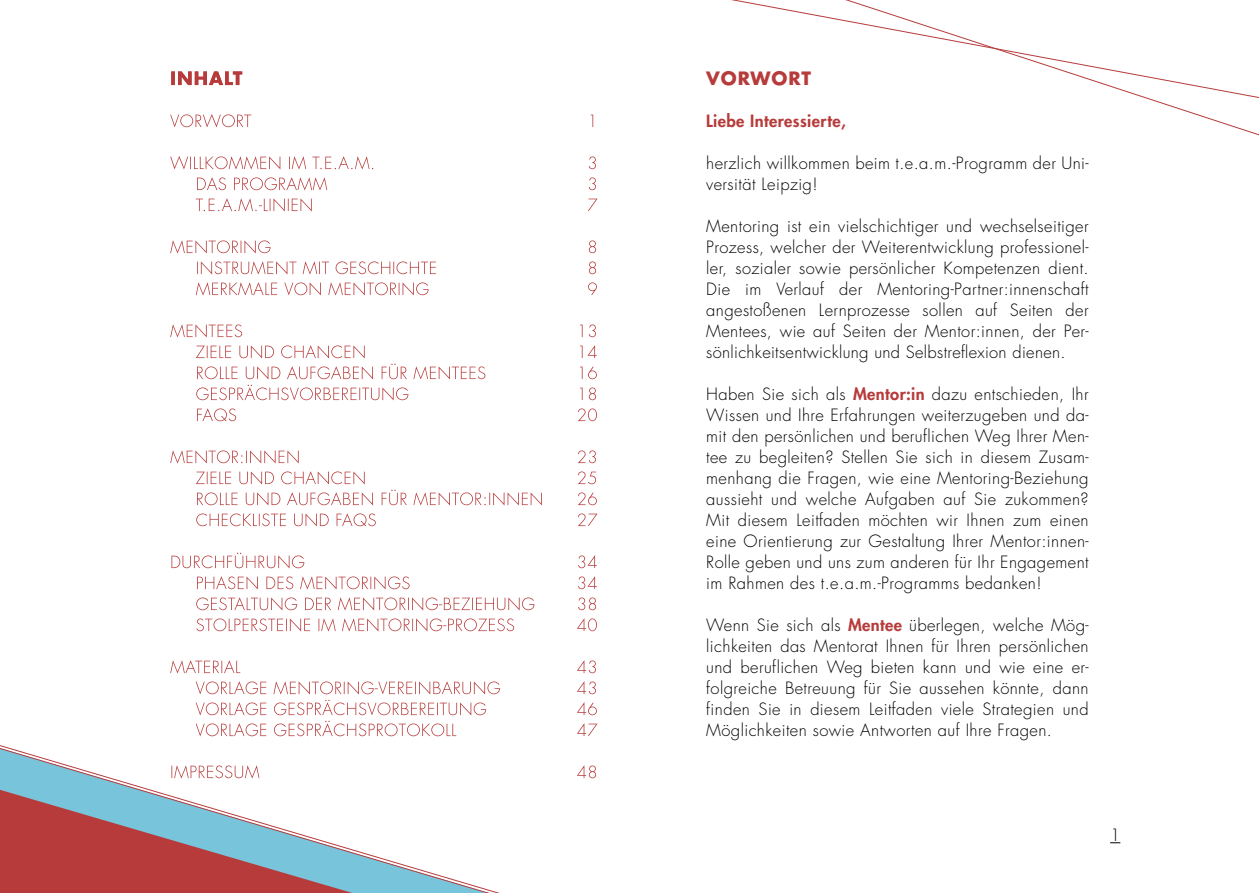
<style>
.page{position:relative;width:1259px;height:893px;background:#fff}
.page>*{position:absolute;margin:0;border:0;box-sizing:border-box;transform-origin:0 0}
.t1{font:700 18px "Futura";letter-spacing:.05em;color:#b73b3b}
.t2{font:300 16.5px/21px "Futura Std";letter-spacing:.025em;color:#000;text-align:justify}
.t3{font:800 16.5px "Futura Std";letter-spacing:.025em;color:#b73b3b}
.s1{font-weight:800;color:#b73b3b}
</style>
<div class="page">
<svg style="left:731px;top:0;width:528px;height:101px"></svg>
<svg style="left:196px;top:700px;width:288px;height:4px"></svg>
<svg style="left:196px;top:681px;width:304px;height:13px"></svg>
<svg style="left:170px;top:660px;width:70px;height:13px"></svg>
<svg style="left:196px;top:618px;width:318px;height:13px"></svg>
<svg style="left:196px;top:597px;width:338px;height:13px"></svg>
<svg style="left:197px;top:576px;width:212px;height:13px"></svg>
<svg style="left:171px;top:553px;width:133px;height:15px"></svg>
<svg style="left:196px;top:513px;width:180px;height:13px"></svg>
<svg style="left:197px;top:490px;width:345px;height:15px"></svg>
<svg style="left:196px;top:471px;width:169px;height:13px"></svg>
<svg style="left:170px;top:450px;width:129px;height:13px"></svg>
<svg style="left:197px;top:408px;width:39px;height:13px"></svg>
<svg style="left:196px;top:385px;width:212px;height:15px"></svg>
<svg style="left:197px;top:364px;width:288px;height:15px"></svg>
<svg style="left:196px;top:345px;width:169px;height:13px"></svg>
<svg style="left:170px;top:324px;width:72px;height:13px"></svg>
<svg style="left:196px;top:282px;width:232px;height:13px"></svg>
<svg style="left:197px;top:261px;width:239px;height:13px"></svg>
<svg style="left:170px;top:240px;width:100px;height:13px"></svg>
<svg style="left:196px;top:198px;width:116px;height:13px"></svg>
<svg style="left:197px;top:177px;width:130px;height:13px"></svg>
<svg style="left:170px;top:156px;width:203px;height:13px"></svg>
<svg style="left:170px;top:114px;width:81px;height:13px"></svg>
<svg style="left:577px;top:681px;width:19px;height:13px"></svg>
<svg style="left:577px;top:660px;width:19px;height:13px"></svg>
<svg style="left:577px;top:618px;width:20px;height:13px"></svg>
<svg style="left:578px;top:597px;width:18px;height:13px"></svg>
<svg style="left:578px;top:576px;width:19px;height:13px"></svg>
<svg style="left:578px;top:555px;width:19px;height:13px"></svg>
<svg style="left:578px;top:513px;width:19px;height:13px"></svg>
<svg style="left:578px;top:492px;width:19px;height:13px"></svg>
<svg style="left:578px;top:471px;width:18px;height:13px"></svg>
<svg style="left:578px;top:450px;width:18px;height:13px"></svg>
<svg style="left:578px;top:408px;width:19px;height:13px"></svg>
<svg style="left:580px;top:387px;width:16px;height:13px"></svg>
<svg style="left:580px;top:366px;width:17px;height:13px"></svg>
<svg style="left:580px;top:345px;width:17px;height:13px"></svg>
<svg style="left:580px;top:324px;width:16px;height:13px"></svg>
<svg style="left:588px;top:282px;width:9px;height:13px"></svg>
<svg style="left:589px;top:261px;width:7px;height:13px"></svg>
<svg style="left:589px;top:240px;width:7px;height:13px"></svg>
<svg style="left:588px;top:199px;width:9px;height:12px"></svg>
<svg style="left:589px;top:177px;width:7px;height:13px"></svg>
<svg style="left:589px;top:156px;width:7px;height:13px"></svg>
<svg style="left:590px;top:115px;width:3px;height:12px"></svg>
<svg style="left:171px;top:71px;width:71px;height:14px"></svg>
<svg style="left:196px;top:704px;width:401px;height:11px"></svg>
<svg style="left:0;top:715px;width:598px;height:178px"></svg>
<p class="t1" style="left:706px;top:66px;width:106px">VORWORT</p>
<p class="t3" style="left:706px;top:111px;width:141px">Liebe Interessierte,</p>
<p class="t2" style="left:706px;top:153px;width:384px">herzlich willkommen beim t.e.a.m.-Programm der Uni&shy;versität Leipzig!</p>
<p class="t2" style="left:706px;top:216px;width:384px">Mentoring ist ein vielschichtiger und wechselseitiger Prozess, welcher der Weiterentwicklung professionel&shy;ler, sozialer sowie persönlicher Kompetenzen dient.<br>Die im Verlauf der Mentoring-Partner:innenschaft angestoßenen Lernprozesse sollen auf Seiten der Mentees, wie auf Seiten der Mentor:innen, der Per&shy;sönlichkeitsentwicklung und Selbstreflexion dienen.</p>
<p class="t2" style="left:706px;top:384px;width:384px">Haben Sie sich als <span class="s1">Mentor:in</span> dazu entschieden, Ihr Wissen und Ihre Erfahrungen weiterzugeben und da&shy;mit den persönlichen und beruflichen Weg Ihrer Men&shy;tee zu begleiten? Stellen Sie sich in diesem Zusam&shy;menhang die Fragen, wie eine Mentoring-Beziehung aussieht und welche Aufgaben auf Sie zukommen?<br>Mit diesem Leitfaden möchten wir Ihnen zum einen eine Orientierung zur Gestaltung Ihrer Mentor:innen-Rolle geben und uns zum anderen für Ihr Engagement im Rahmen des t.e.a.m.-Programms bedanken!</p>
<p class="t2" style="left:706px;top:615px;width:384px">Wenn Sie sich als <span class="s1">Mentee</span> überlegen, welche Mög&shy;lichkeiten das Mentorat Ihnen für Ihren persönlichen und beruflichen Weg bieten kann und wie eine er&shy;folgreiche Betreuung für Sie aussehen könnte, dann finden Sie in diesem Leitfaden viele Strategien und Möglichkeiten sowie Antworten auf Ihre Fragen.</p>
<p class="t2" style="left:1110px;top:825px;width:12px">1</p>
</div>
